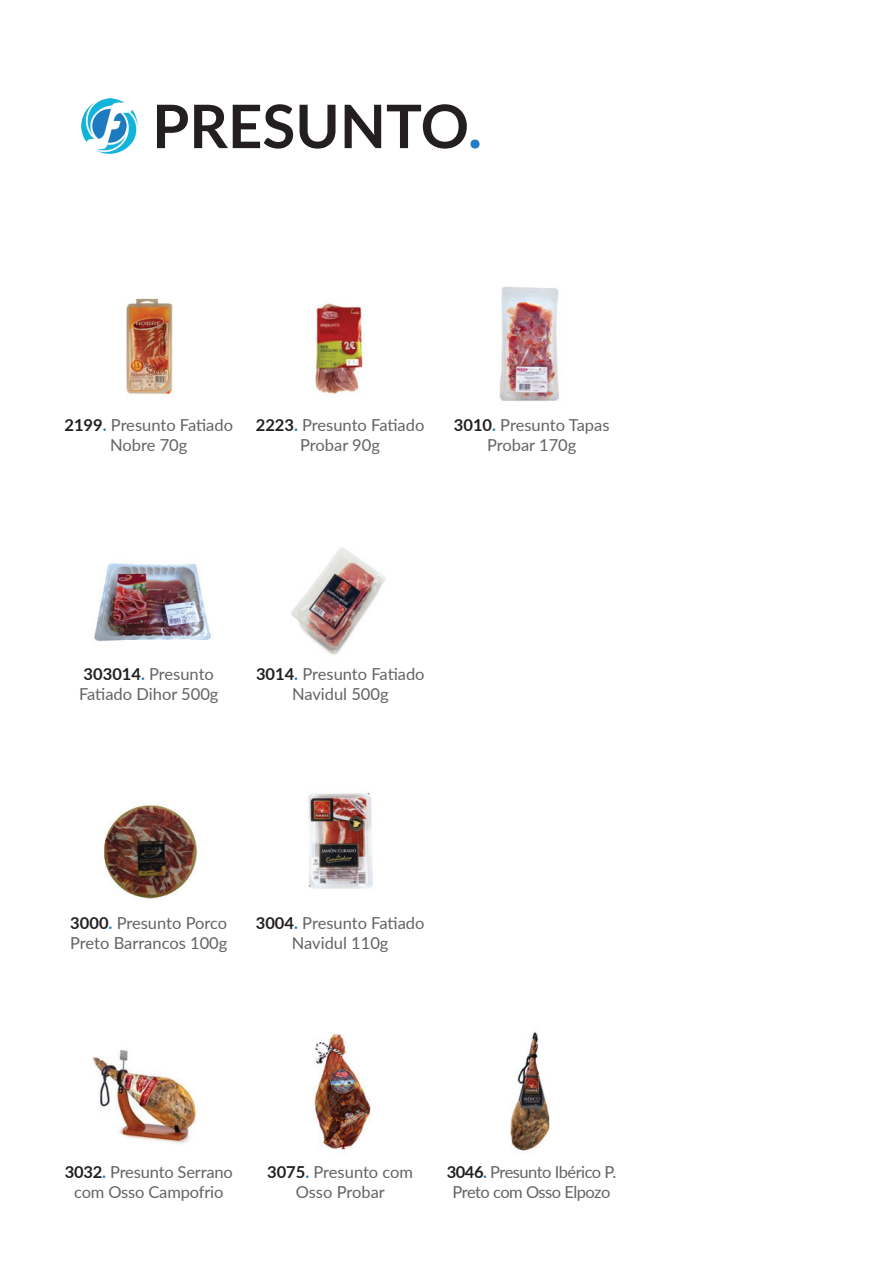
<style>
.page{position:relative;width:893px;height:1263px;background:#fff}
.page>*{position:absolute;margin:0;border:0;box-sizing:border-box;transform-origin:0 0}
.t1{font:700 60px "Lato";color:#231f20}
.t2{font:16.5px/19.8px "Lato";letter-spacing:-.005em;color:#636366;text-align:center}
.t3{font:16.5px/19.8px "Lato";letter-spacing:-.03em;color:#636366;text-align:center}
.s1{color:#227cc1}
.s2{font-weight:700;color:#231f20}
.s3{font-weight:700;color:#227cc1}
</style>
<div class="page">
<img style="left:82px;top:98px;width:55px;height:55px">
<img style="left:126px;top:298px;width:47px;height:97px">
<img style="left:315px;top:303px;width:48px;height:91px">
<img style="left:499px;top:286px;width:60px;height:115px">
<img style="left:94px;top:563px;width:117px;height:79px">
<img style="left:291px;top:547px;width:95px;height:108px">
<img style="left:104px;top:805px;width:93px;height:94px">
<img style="left:308px;top:793px;width:65px;height:96px">
<img style="left:92px;top:1050px;width:105px;height:94px">
<img style="left:314px;top:1034px;width:57px;height:116px">
<img style="left:510px;top:1032px;width:40px;height:119px">
<h1 class="t1" style="left:152px;top:82px;width:331px">PRESUNTO<span class="s1">.</span></h1>
<p class="t2" style="left:64px;top:415px;width:170px"><span class="s2">2199</span><span class="s3">.</span> Presunto Fatiado<br>Nobre 70g</p>
<p class="t2" style="left:256px;top:415px;width:170px"><span class="s2">2223</span><span class="s3">.</span> Presunto Fatiado<br>Probar 90g</p>
<p class="t2" style="left:454px;top:415px;width:157px"><span class="s2">3010</span><span class="s3">.</span> Presunto Tapas<br>Probar 170g</p>
<p class="t2" style="left:79px;top:663px;width:141px;text-align:left"><span class="s2">303014</span><span class="s3">.</span> Presunto<br>Fatiado Dihor 500g</p>
<p class="t2" style="left:256px;top:663px;width:170px"><span class="s2">3014</span><span class="s3">.</span> Presunto Fatiado<br>Navidul 500g</p>
<p class="t2" style="left:70px;top:912px;width:159px;text-align:left"><span class="s2">3000</span><span class="s3">.</span> Presunto Porco<br>Preto Barrancos 100g</p>
<p class="t2" style="left:256px;top:912px;width:170px"><span class="s2">3004</span><span class="s3">.</span> Presunto Fatiado<br>Navidul 110g</p>
<p class="t2" style="left:65px;top:1161px;width:170px"><span class="s2">3032</span><span class="s3">.</span> Presunto Serrano com Osso Campofrio</p>
<p class="t2" style="left:267px;top:1161px;width:148px"><span class="s2">3075</span><span class="s3">.</span> Presunto com<br>Osso Probar</p>
<p class="t3" style="left:447px;top:1161px;width:171px"><span class="s2">3046</span><span class="s3">.</span> Presunto Ibérico P.<br>Preto com Osso Elpozo</p>
</div>
